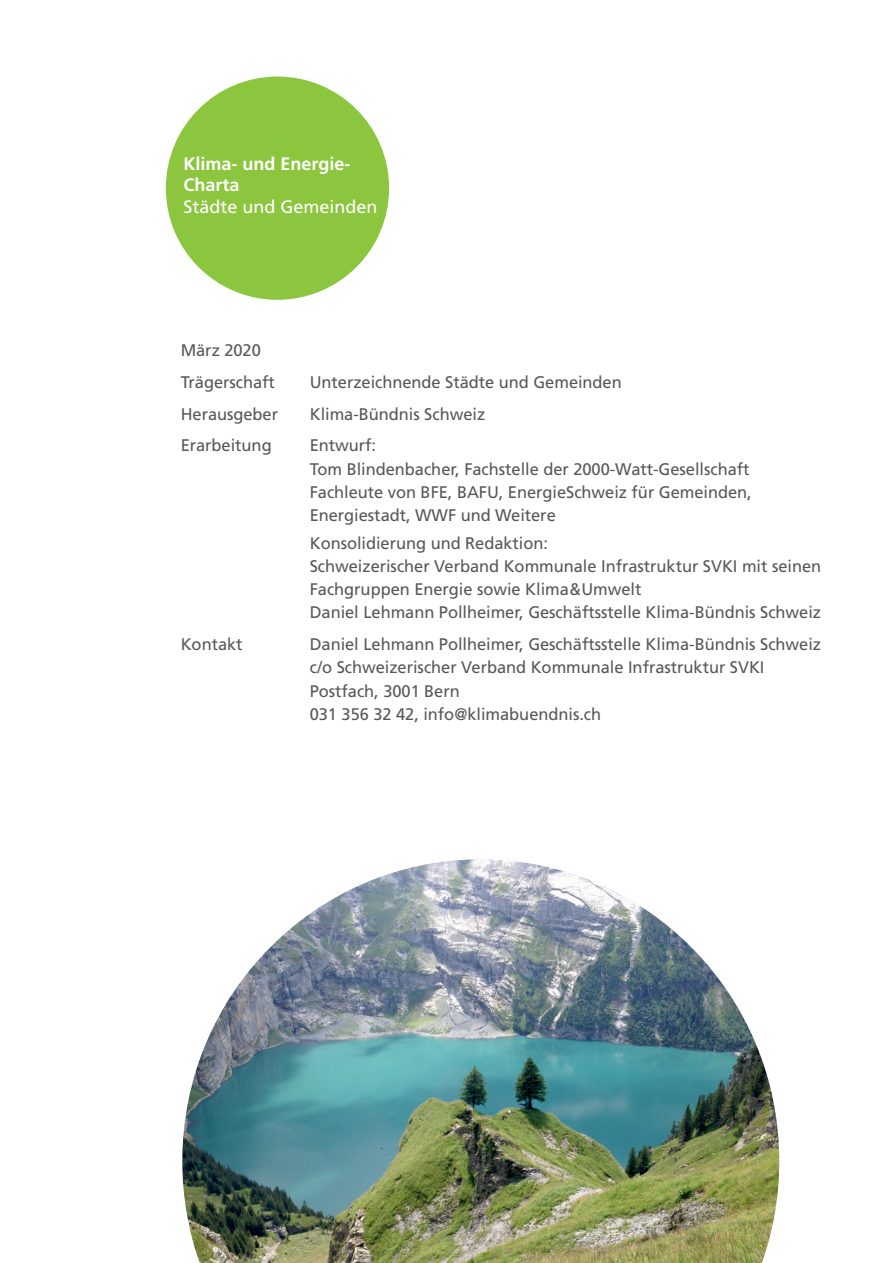
<style>
.page{position:relative;width:893px;height:1263px;background:#fff}
.page>*{position:absolute;margin:0;border:0;box-sizing:border-box;transform-origin:0 0}
.t1{font:700 18px/21.8px "Frutiger";color:#fff}
.t2{font:18px "Frutiger";color:#fff}
.t3{font:16.8px/23.2px "Frutiger";letter-spacing:-.005em;color:#57585a}
</style>
<div class="page">
<div style="left:166px;top:77px;width:223px;height:223px;background:#8bc63e;border-radius:50%"></div>
<img style="left:182px;top:859px;width:597px;height:404px">
<p class="t1" style="left:183px;top:152px;width:169px">Klima- und Energie-<br>Charta</p>
<p class="t2" style="left:183px;top:196px;width:196px">Städte und Gemeinden</p>
<p class="t3" style="left:181px;top:334px;width:96px;line-height:31.8px">März 2020<br>Trägerschaft</p>
<p class="t3" style="left:310px;top:370px;width:314px">Unterzeichnende Städte und Gemeinden</p>
<p class="t3" style="left:181px;top:402px;width:99px">Herausgeber</p>
<p class="t3" style="left:310px;top:402px;width:177px">Klima-Bündnis Schweiz</p>
<p class="t3" style="left:181px;top:434px;width:92px">Erarbeitung</p>
<p class="t3" style="left:310px;top:434px;width:443px">Entwurf:<br>Tom Blindenbacher, Fachstelle der 2000-Watt-Gesellschaft Fachleute von BFE, BAFU, EnergieSchweiz für Gemeinden, Energiestadt, WWF und Weitere</p>
<p class="t3" style="left:310px;top:531px;width:513px">Konsolidierung und Redaktion:<br>Schweizerischer Verband Kommunale Infrastruktur SVKI mit seinen Fachgruppen Energie sowie Klima&amp;Umwelt<br>Daniel Lehmann Pollheimer, Geschäftsstelle Klima-Bündnis Schweiz</p>
<p class="t3" style="left:181px;top:632px;width:63px">Kontakt</p>
<p class="t3" style="left:310px;top:632px;width:513px">Daniel Lehmann Pollheimer, Geschäftsstelle Klima-Bündnis Schweiz c/o Schweizerischer Verband Kommunale Infrastruktur SVKI Postfach, 3001 Bern<br>031 356 32 42, info@klimabuendnis.ch</p>
</div>
